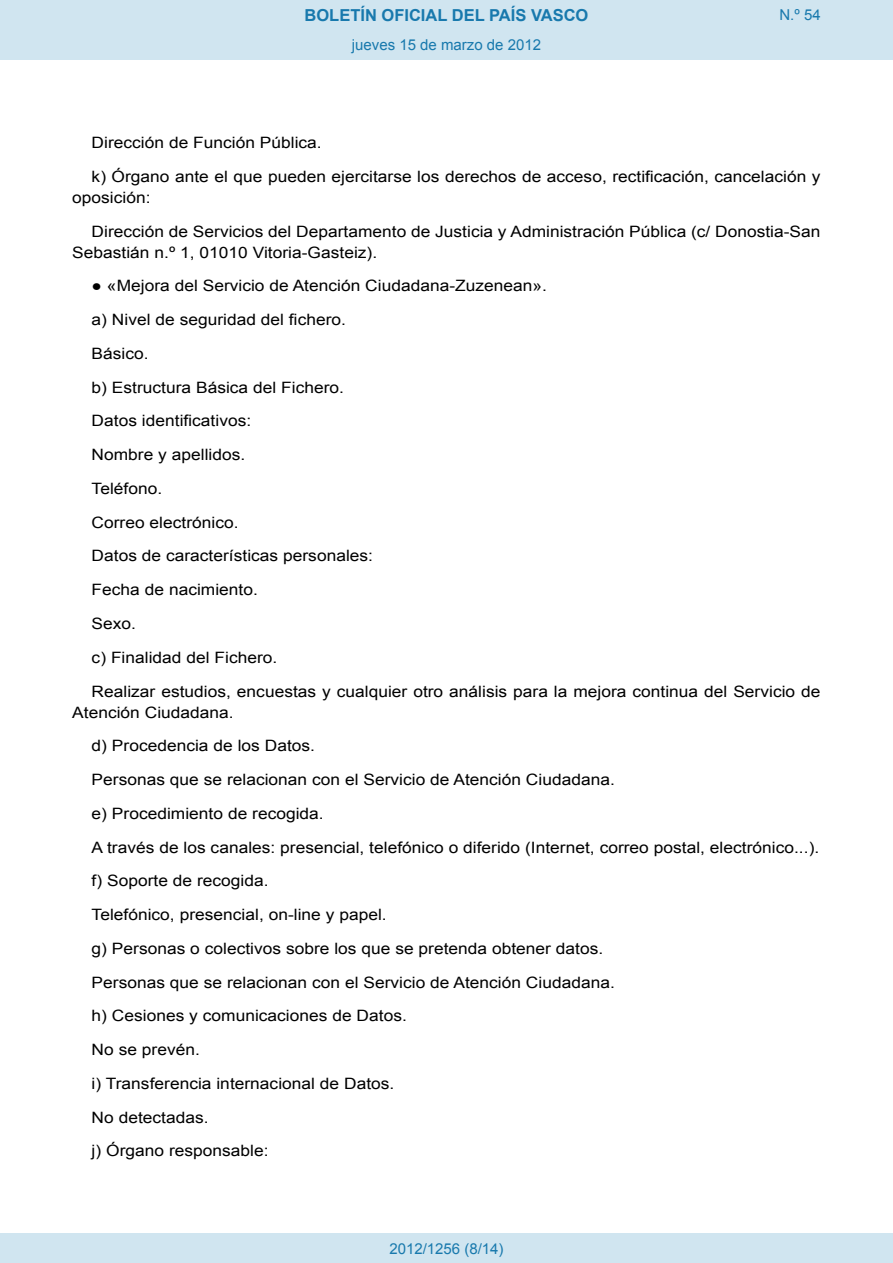
<style>
.page{position:relative;width:893px;height:1263px;background:#fff}
.page>*{position:absolute;margin:0;border:0;box-sizing:border-box;transform-origin:0 0}
.t1{font:700 16.5px "Arial";color:#1879ad}
.BOPVDetalle{font:15.6px/21px "Arial";color:#000;scale:1.11 1}
.Paginacion_Centro{font:15px "Arial";color:#1879ad}
</style>
<div class="page">
<div style="left:0;top:0;width:893px;height:60px;background:#d0e5f0"></div>
<div style="left:0;top:1233px;width:893px;height:30px;background:#d0e5f0"></div>
<p class="t1" style="left:305px;top:4px;width:285px">BOLETÍN OFICIAL DEL PAÍS VASCO</p>
<p class="Paginacion_Centro" style="left:352px;top:35px;width:191px">jueves 15 de marzo de 2012</p>
<p class="Paginacion_Centro" style="left:779px;top:5px;width:43px">N.º 54</p>
<p class="BOPVDetalle" style="left:92px;top:132px;width:209px">Dirección de Función Pública.</p>
<p class="BOPVDetalle" style="left:72px;top:166px;width:676px;text-indent:19px">k) Órgano ante el que pueden ejercitarse los derechos de acceso, rectificación, cancelación y oposición:</p>
<p class="BOPVDetalle" style="left:72px;top:221px;width:676px;text-indent:19px">Dirección de Servicios del Departamento de Justicia y Administración Pública (c/ Donostia-San<br>Sebastián n.º 1, 01010 Vitoria-Gasteiz).</p>
<p class="BOPVDetalle" style="left:92px;top:276px;width:412px">● «Mejora del Servicio de Atención Ciudadana-Zuzenean».</p>
<p class="BOPVDetalle" style="left:92px;top:309px;width:231px">a) Nivel de seguridad del fichero.</p>
<p class="BOPVDetalle" style="left:92px;top:343px;width:53px">Básico.</p>
<p class="BOPVDetalle" style="left:92px;top:377px;width:229px">b) Estructura Básica del Fichero.</p>
<p class="BOPVDetalle" style="left:92px;top:411px;width:145px">Datos identificativos:</p>
<p class="BOPVDetalle" style="left:92px;top:444px;width:140px">Nombre y apellidos.</p>
<p class="BOPVDetalle" style="left:92px;top:478px;width:65px">Teléfono.</p>
<p class="BOPVDetalle" style="left:92px;top:512px;width:134px">Correo electrónico.</p>
<p class="BOPVDetalle" style="left:92px;top:546px;width:255px">Datos de características personales:</p>
<p class="BOPVDetalle" style="left:92px;top:579px;width:151px">Fecha de nacimiento.</p>
<p class="BOPVDetalle" style="left:92px;top:613px;width:42px">Sexo.</p>
<p class="BOPVDetalle" style="left:92px;top:647px;width:169px">c) Finalidad del Fichero.</p>
<p class="BOPVDetalle" style="left:72px;top:681px;width:675px;text-indent:19px">Realizar estudios, encuestas y cualquier otro análisis para la mejora continua del Servicio de<br>Atención Ciudadana.</p>
<p class="BOPVDetalle" style="left:92px;top:735px;width:203px">d) Procedencia de los Datos.</p>
<p class="BOPVDetalle" style="left:92px;top:769px;width:473px">Personas que se relacionan con el Servicio de Atención Ciudadana.</p>
<p class="BOPVDetalle" style="left:92px;top:803px;width:211px">e) Procedimiento de recogida.</p>
<p class="BOPVDetalle" style="left:92px;top:837px;width:657px">A través de los canales: presencial, telefónico o diferido (Internet, correo postal, electrónico...).</p>
<p class="BOPVDetalle" style="left:92px;top:870px;width:161px">f) Soporte de recogida.</p>
<p class="BOPVDetalle" style="left:92px;top:904px;width:267px">Telefónico, presencial, on-line y papel.</p>
<p class="BOPVDetalle" style="left:92px;top:938px;width:462px">g) Personas o colectivos sobre los que se pretenda obtener datos.</p>
<p class="BOPVDetalle" style="left:92px;top:972px;width:473px">Personas que se relacionan con el Servicio de Atención Ciudadana.</p>
<p class="BOPVDetalle" style="left:92px;top:1005px;width:285px">h) Cesiones y comunicaciones de Datos.</p>
<p class="BOPVDetalle" style="left:92px;top:1039px;width:99px">No se prevén.</p>
<p class="BOPVDetalle" style="left:92px;top:1073px;width:274px">i) Transferencia internacional de Datos.</p>
<p class="BOPVDetalle" style="left:92px;top:1107px;width:107px">No detectadas.</p>
<p class="BOPVDetalle" style="left:92px;top:1140px;width:161px">j) Órgano responsable:</p>
<p class="Paginacion_Centro" style="left:389px;top:1238px;width:116px">2012/1256 (8/14)</p>
</div>
